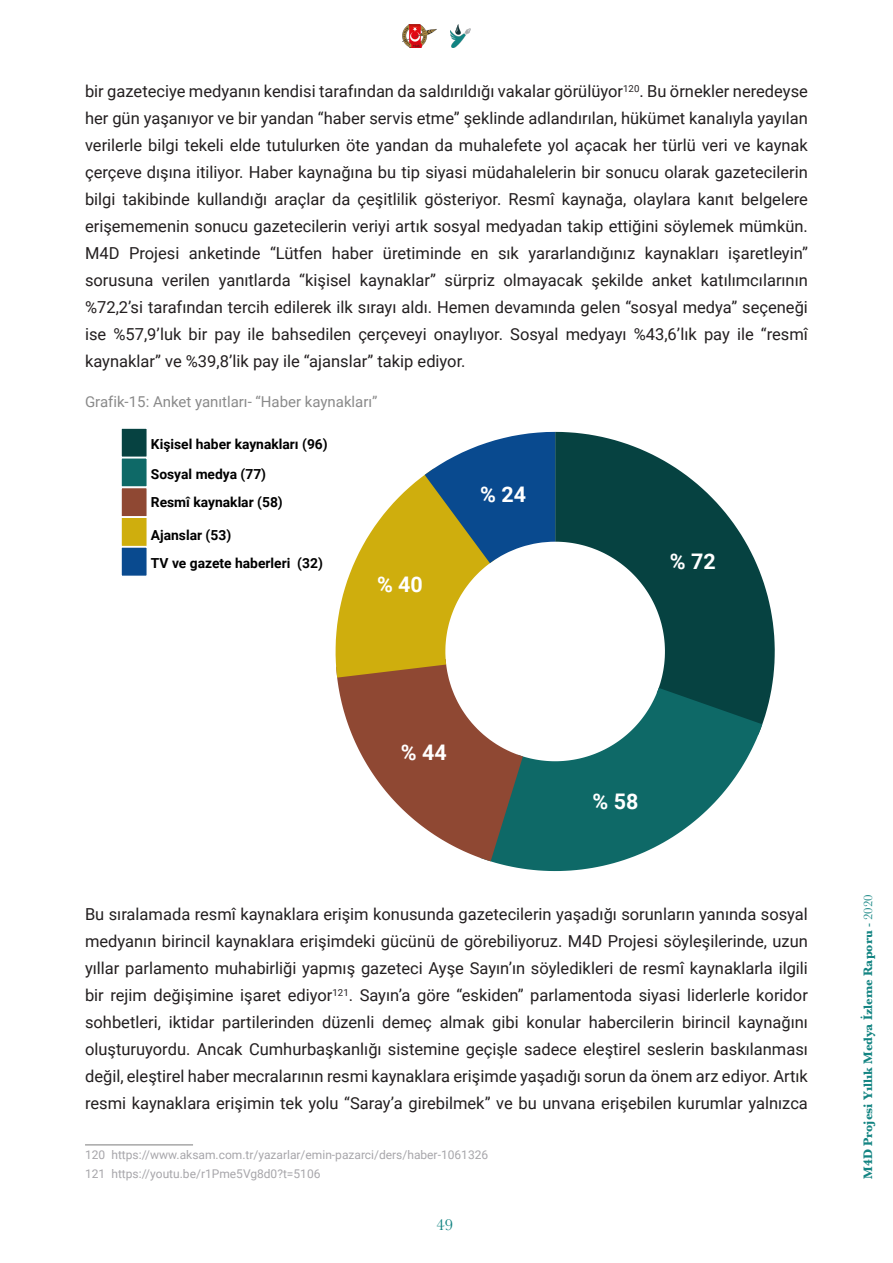
<style>
.page{position:relative;width:893px;height:1263px;background:#fff}
.page>*{position:absolute;margin:0;border:0;box-sizing:border-box;transform-origin:0 0}
.t1{font:700 21.45px "Roboto";color:#fff}
.paragraf_metni{font:16.5px/27px "Roboto";color:#231f20;text-align:justify}
.t2{font:16.5px "Baskerville";color:#138482}
.Grafik{font:15px "Roboto";color:#8a8a8a}
.t3{font:700 13.8px/29.1px "Roboto";color:#000}
.t4{font:700 12.75px "Baskerville";color:#138482}
.Dipnot{font:12px "Roboto";color:#a7a6aa}
.s1{font-weight:400}
</style>
<div class="page">
<img style="left:402px;top:25px;width:34px;height:23px">
<img style="left:451px;top:25px;width:20px;height:23px">
<hr style="left:85px;top:1144px;width:108px;height:1px;background:#8a8a8a">
<svg style="left:555px;top:432px;width:220px;height:293px;fill:#064241"></svg>
<svg style="left:489px;top:688px;width:273px;height:183px;fill:#0e6967"></svg>
<svg style="left:336px;top:432px;width:219px;height:429px"></svg>
<div style="left:121px;top:428px;width:26px;height:30px;background:#064241"></div>
<div style="left:120px;top:427px;width:28px;height:31px;border:2px solid #fdfeff"></div>
<div style="left:121px;top:458px;width:26px;height:29px;background:#0e6967"></div>
<div style="left:120px;top:457px;width:28px;height:31px;border:2px solid #fdfeff"></div>
<div style="left:121px;top:487px;width:26px;height:30px;background:#8f4833"></div>
<div style="left:120px;top:486px;width:28px;height:32px;border:2px solid #fdfeff"></div>
<div style="left:121px;top:517px;width:26px;height:30px;background:#cfae0d"></div>
<div style="left:120px;top:516px;width:28px;height:32px;border:2px solid #fdfeff"></div>
<div style="left:121px;top:547px;width:26px;height:29px;background:#094a8f"></div>
<div style="left:120px;top:546px;width:28px;height:31px;border:2px solid #fdfeff"></div>
<p class="paragraf_metni" style="left:85px;top:77px;width:724px">bir gazeteciye medyanın kendisi tarafından da saldırıldığı vakalar görülüyor<sup>120</sup>. Bu örnekler neredeyse her gün yaşanıyor ve bir yandan “haber servis etme” şeklinde adlandırılan, hükümet kanalıyla yayılan verilerle bilgi tekeli elde tutulurken öte yandan da muhalefete yol açacak her türlü veri ve kaynak çerçeve dışına itiliyor. Haber kaynağına bu tip siyasi müdahalelerin bir sonucu olarak gazetecilerin bilgi takibinde kullandığı araçlar da çeşitlilik gösteriyor. Resmî kaynağa, olaylara kanıt belgelere erişememenin sonucu gazetecilerin veriyi artık sosyal medyadan takip ettiğini söylemek mümkün.<br>M4D Projesi anketinde “Lütfen haber üretiminde en sık yararlandığınız kaynakları işaretleyin” sorusuna verilen yanıtlarda “kişisel kaynaklar” sürpriz olmayacak şekilde anket katılımcılarının %72,2’si tarafından tercih edilerek ilk sırayı aldı. Hemen devamında gelen “sosyal medya” seçeneği ise %57,9’luk bir pay ile bahsedilen çerçeveyi onaylıyor. Sosyal medyayı %43,6’lık pay ile “resmî kaynaklar” ve %39,8’lik pay ile “ajanslar” takip ediyor.</p>
<p class="Grafik" style="left:85px;top:391px;width:294px">Grafik-15: Anket yanıtları- “Haber kaynakları”</p>
<p class="t3" style="left:151px;top:429px;width:178px">Kişisel haber kaynakları (96)<br>Sosyal medya (77)<br>Resmî kaynaklar (58)</p>
<p class="t3" style="left:151px;top:520px;width:174px">Ajanslar (53)<br>TV ve gazete haberleri (32)</p>
<p class="t1" style="left:377px;top:570px;width:47px">% 40</p>
<p class="t1" style="left:480px;top:480px;width:47px">% 24</p>
<p class="t1" style="left:670px;top:546px;width:47px">% 72</p>
<p class="t1" style="left:401px;top:738px;width:47px">% 44</p>
<p class="t1" style="left:593px;top:786px;width:47px">% 58</p>
<p class="paragraf_metni" style="left:85px;top:900px;width:724px">Bu sıralamada resmî kaynaklara erişim konusunda gazetecilerin yaşadığı sorunların yanında sosyal medyanın birincil kaynaklara erişimdeki gücünü de görebiliyoruz. M4D Projesi söyleşilerinde, uzun yıllar parlamento muhabirliği yapmış gazeteci Ayşe Sayın’ın söyledikleri de resmî kaynaklarla ilgili bir rejim değişimine işaret ediyor<sup>121</sup>. Sayın’a göre “eskiden” parlamentoda siyasi liderlerle koridor sohbetleri, iktidar partilerinden düzenli demeç almak gibi konular habercilerin birincil kaynağını oluşturuyordu. Ancak Cumhurbaşkanlığı sistemine geçişle sadece eleştirel seslerin baskılanması değil, eleştirel haber mecralarının resmi kaynaklara erişimde yaşadığı sorun da önem arz ediyor. Artık resmi kaynaklara erişimin tek yolu “Saray’a girebilmek” ve bu unvana erişebilen kurumlar yalnızca</p>
<p class="Dipnot" style="left:85px;top:1146px;width:405px">120 https://www.aksam.com.tr/yazarlar/emin-pazarci/ders/haber-1061326</p>
<p class="Dipnot" style="left:85px;top:1165px;width:237px">121 https://youtu.be/r1Pme5Vg8d0?t=5106</p>
<p class="t2" style="left:436px;top:1214px;width:18px">49</p>
<p class="t4" style="left:859px;top:1178px;width:285px;rotate:-90deg">M4D Projesi Yıllık Medya İzleme Raporu <span class="s1">- 2020</span></p>
</div>
